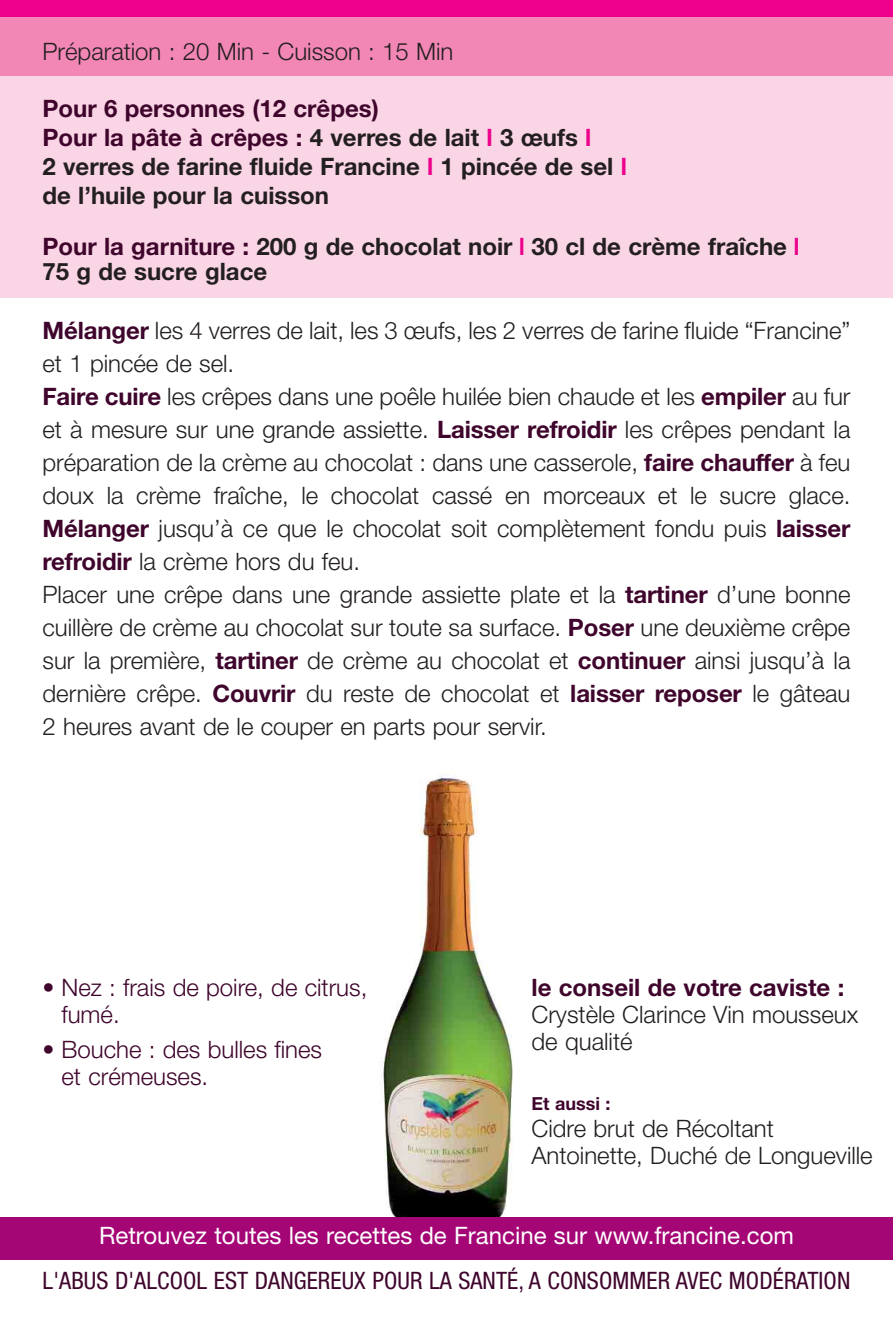
<style>
.page{position:relative;width:893px;height:1319px;background:#fff}
.page>*{position:absolute;margin:0;border:0;box-sizing:border-box;transform-origin:0 0}
.t1{font:300 24px/33px "Helvetica Neue";color:#231f20}
.t2{font:700 24px/28.8px "Helvetica Neue";color:#231f20}
.t3{font:300 24px/27px "Helvetica Neue";color:#3f052c}
.t4{font:condensed 24px "Helvetica Neue";letter-spacing:.005em;color:#3f052c}
.t5{font:24px "Helvetica Neue";color:#fff}
.t6{font:700 24px "Helvetica Neue";color:#3f052c}
.t7{font:700 18px "Helvetica Neue";color:#3f052c}
.s1{color:#3f052c}
.s2{color:#ec008c}
.s3{font-weight:700;color:#3f052c}
</style>
<div class="page">
<img style="left:383px;top:774px;width:130px;height:442px">
<div style="left:0;top:0;width:893px;height:17px;background:#ec008c"></div>
<div style="left:0;top:17px;width:893px;height:60px;background:#f287b6"></div>
<div style="left:0;top:77px;width:893px;height:221px;background:#fad5e5"></div>
<div style="left:0;top:1216px;width:893px;height:43px;background:#a40675"></div>
<p class="t1" style="left:43px;top:37px;width:412px">Préparation : 20 Min - Cuisson : 15 Min</p>
<p class="t2" style="left:43px;top:96px;width:586px"><span class="s1">Pour 6 personnes (12 crêpes)<br>Pour la pâte à crêpes :</span> 4 verres de lait <span class="s2">l</span> 3 œufs <span class="s2">l<br></span>2 verres de farine fluide Francine <span class="s2">l</span> 1 pincée de sel <span class="s2">l </span>de l’huile pour la cuisson</p>
<p class="t2" style="left:43px;top:236px;width:758px;line-height:25.5px"><span class="s1">Pour la garniture :</span> 200 g de chocolat noir <span class="s2">l</span> 30 cl de crème fraîche <span class="s2">l<br></span>75 g de sucre glace</p>
<p class="t1" style="left:43px;top:316px;width:809px"><span class="s3">Mélanger</span> les 4 verres de lait, les 3 œufs, les 2 verres de farine fluide “Francine” et 1 pincée de sel.<br><span class="s3">Faire cuire</span> les crêpes dans une poêle huilée bien chaude et les <span class="s3">empiler</span> au fur et à mesure sur une grande assiette. <span class="s3">Laisser refroidir</span> les crêpes pendant la préparation de la crème au chocolat : dans une casserole, <span class="s3">faire chauffer</span> à feu doux la crème fraîche, le chocolat cassé en morceaux et le sucre glace.<br><span class="s3">Mélanger</span> jusqu’à ce que le chocolat soit complètement fondu puis <span class="s3">laisser refroidir</span> la crème hors du feu.<br>Placer une crêpe dans une grande assiette plate et la <span class="s3">tartiner</span> d’une bonne cuillère de crème au chocolat sur toute sa surface. <span class="s3">Poser</span> une deuxième crêpe sur la première, <span class="s3">tartiner</span> de crème au chocolat et <span class="s3">continuer</span> ainsi jusqu’à la dernière crêpe. <span class="s3">Couvrir</span> du reste de chocolat et <span class="s3">laisser reposer</span> le gâteau 2 heures avant de le couper en parts pour servir.</p>
<p class="t3" style="left:62px;top:975px;width:307px;text-indent:-19px">• Nez : frais de poire, de citrus, fumé.</p>
<p class="t3" style="left:62px;top:1038px;width:262px;text-indent:-19px">• Bouche : des bulles fines et crémeuses.</p>
<p class="t6" style="left:531px;top:978px;width:314px">le conseil de votre caviste :</p>
<p class="t1" style="left:531px;top:1002px;width:328px;line-height:27px">Crystèle Clarince Vin mousseux de qualité</p>
<p class="t7" style="left:531px;top:1096px;width:80px">Et aussi :</p>
<p class="t1" style="left:531px;top:1116px;width:343px;line-height:27px">Cidre brut de Récoltant<br>Antoinette, Duché de Longueville</p>
<p class="t5" style="left:99px;top:1226px;width:696px">Retrouvez toutes les recettes de Francine sur www.francine.com</p>
<p class="t4" style="left:43px;top:1271px;width:809px">L'ABUS D'ALCOOL EST DANGEREUX POUR LA SANTÉ, A CONSOMMER AVEC MODÉRATION</p>
</div>
